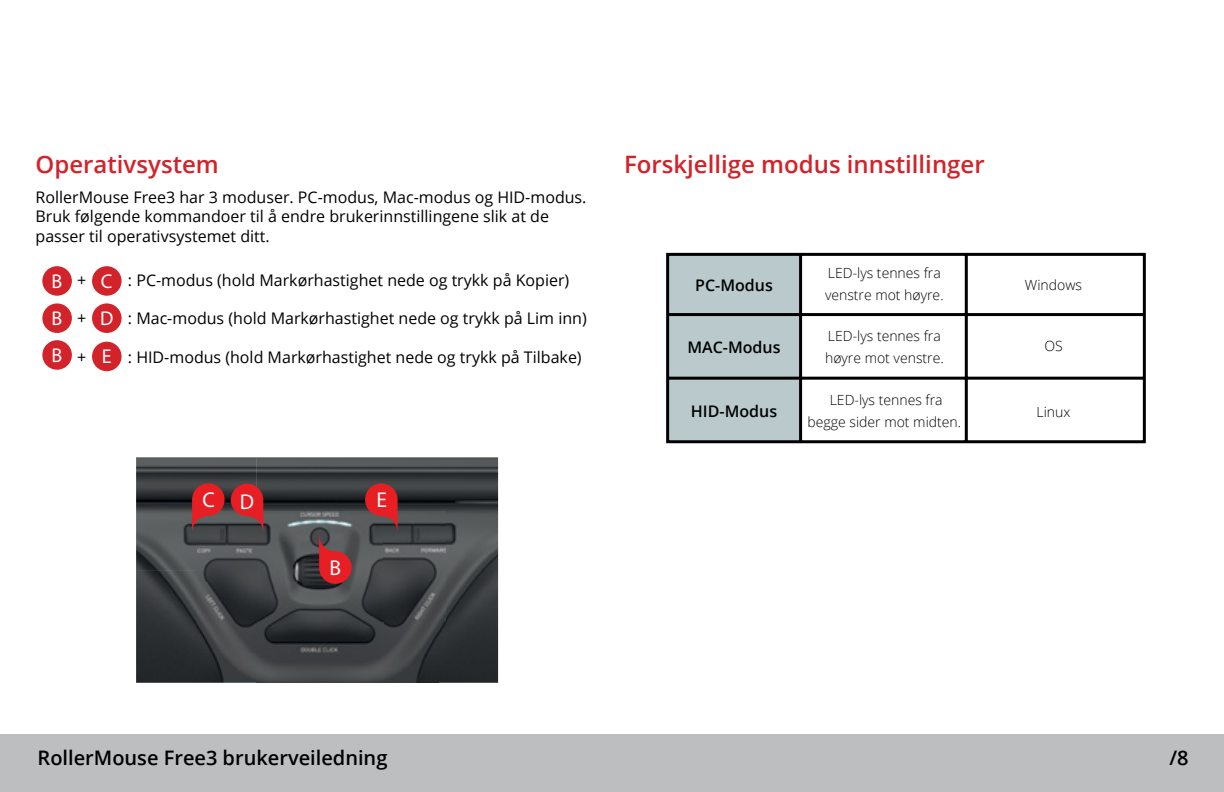
<style>
.page{position:relative;width:1224px;height:792px;background:#fff}
.page>*{position:absolute;margin:0;border:0;box-sizing:border-box;transform-origin:0 0}
.t1{font:600 24px "Open Sans";color:#d2232a}
.t2{font:21.4px "Myriad Pro";color:#fff}
.t3{font:600 20px "Open Sans";color:#000}
.t4{font:20px/37.2px "Myriad Pro";color:#fff}
.t5{font:16px/19.2px "Open Sans";color:#000}
.t6{font:600 16px "Open Sans";color:#000}
.t7{font:300 14px/22px "Open Sans";color:#000}
</style>
<div class="page">
<div style="left:0;top:734px;width:1224px;height:58px;background:#bcbec0"></div>
<img style="left:136px;top:457px;width:121px;height:226px">
<img style="left:257px;top:457px;width:241px;height:57px">
<img style="left:439px;top:514px;width:59px;height:169px">
<img style="left:257px;top:652px;width:182px;height:31px">
<img style="left:197px;top:512px;width:249px;height:140px">
<svg style="left:192px;top:483px;width:33px;height:51px;background:#a13136"></svg>
<svg style="left:231px;top:484px;width:32px;height:50px;background:#a43035"></svg>
<svg style="left:319px;top:533px;width:33px;height:51px;background:#a43439"></svg>
<svg style="left:365px;top:483px;width:33px;height:51px;background:#a03035"></svg>
<div style="left:42px;top:266px;width:30px;height:30px;background:#d2232a;border-radius:50%"></div>
<div style="left:42px;top:303px;width:30px;height:30px;background:#d2232a;border-radius:50%"></div>
<div style="left:92px;top:266px;width:30px;height:30px;background:#d2232a;border-radius:50%"></div>
<div style="left:92px;top:303px;width:30px;height:30px;background:#d2232a;border-radius:50%"></div>
<div style="left:42px;top:340px;width:30px;height:30px;background:#d2232a;border-radius:50%"></div>
<div style="left:92px;top:342px;width:30px;height:29px;background:#d2232a;border-radius:50%"></div>
<svg style="left:666px;top:252px;width:480px;height:192px"></svg>
<h1 class="t1" style="left:36px;top:148px;width:185px">Operativsystem</h1>
<p class="t5" style="left:36px;top:187px;width:552px">RollerMouse Free3 har 3 moduser. PC-modus, Mac-modus og HID-modus.<br>Bruk følgende kommandoer til å endre brukerinnstillingene slik at de passer til operativsystemet ditt.</p>
<p class="t5" style="left:77px;top:270px;width:11px">+</p>
<p class="t5" style="left:128px;top:270px;width:443px">: PC-modus (hold Markørhastighet nede og trykk på Kopier)</p>
<p class="t5" style="left:77px;top:309px;width:11px">+</p>
<p class="t5" style="left:128px;top:309px;width:460px">: Mac-modus (hold Markørhastighet nede og trykk på Lim inn)</p>
<p class="t5" style="left:77px;top:347px;width:11px">+</p>
<p class="t5" style="left:128px;top:347px;width:455px">: HID-modus (hold Markørhastighet nede og trykk på Tilbake)</p>
<p class="t4" style="left:52px;top:262px;width:12px">B<br>B</p>
<p class="t4" style="left:100px;top:262px;width:15px">C<br>D</p>
<p class="t4" style="left:52px;top:336px;width:12px">B</p>
<p class="t4" style="left:102px;top:338px;width:11px">E</p>
<h2 class="t2" style="left:202px;top:488px;width:53px">C D</h2>
<h2 class="t2" style="left:330px;top:555px;width:13px">B</h2>
<h2 class="t2" style="left:376px;top:487px;width:12px">E</h2>
<h1 class="t1" style="left:624px;top:148px;width:362px">Forskjellige modus innstillinger</h1>
<p class="t6" style="left:695px;top:274px;width:79px">PC-Modus</p>
<p class="t6" style="left:687px;top:336px;width:95px">MAC-Modus</p>
<p class="t6" style="left:691px;top:400px;width:88px">HID-Modus</p>
<p class="t7" style="left:825px;top:262px;width:120px">LED-lys tennes fra venstre mot høyre.</p>
<p class="t7" style="left:1025px;top:274px;width:59px">Windows</p>
<p class="t7" style="left:1044px;top:334px;width:20px">OS</p>
<p class="t7" style="left:825px;top:324px;width:120px">LED-lys tennes fra høyre mot venstre.</p>
<p class="t7" style="left:808px;top:388px;width:155px;text-align:center">LED-lys tennes fra begge sider mot midten.</p>
<p class="t7" style="left:1037px;top:400px;width:35px">Linux</p>
<p class="t3" style="left:38px;top:744px;width:351px">RollerMouse Free3 brukerveiledning</p>
<p class="t3" style="left:1170px;top:744px;width:21px">/8</p>
</div>
